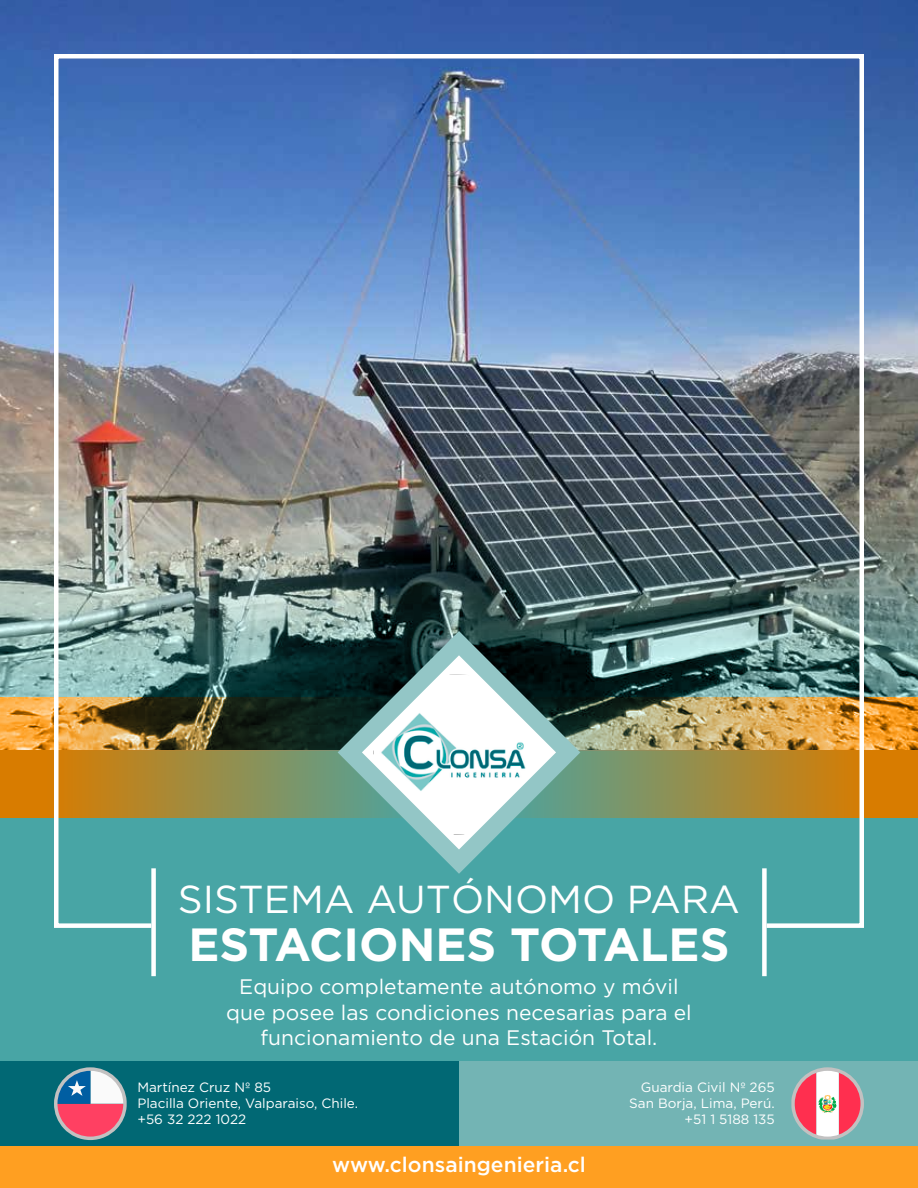
<style>
.page{position:relative;width:918px;height:1188px;background:#fff}
.page>*{position:absolute;margin:0;border:0;box-sizing:border-box;transform-origin:0 0}
.t1{font:700 46.5px "Gotham";color:#fff}
.t2{font:39px "Gotham";color:#fff}
.t3{font:21px/25.2px "Gotham";color:#fff;text-align:center}
.t4{font:500 21px "Gotham";color:#fff}
.t5{font:13.5px/16.2px "Gotham";color:#fff}
</style>
<div class="page">
<div style="left:0;top:1111px;width:918px;height:77px;background:#ff9f21"></div>
<img style="left:0;top:0;width:918px;height:384px">
<div style="left:0;top:750px;width:918px;height:357px;background:#48a5a5"></div>
<div style="left:0;top:1062px;width:459px;height:84px;background:#016874"></div>
<div style="left:459px;top:1062px;width:459px;height:84px;background:#73b4b4"></div>
<svg style="left:0;top:384px;width:918px;height:313px;background:#88928a"></svg>
<svg style="left:0;top:697px;width:52px;height:120px;background:#e5901d"></svg>
<svg style="left:866px;top:697px;width:52px;height:120px;background:#dc850f"></svg>
<img style="left:52px;top:52px;width:814px;height:876px">
<div style="left:151px;top:868px;width:5px;height:108px;background:#fff"></div>
<div style="left:762px;top:868px;width:5px;height:108px;background:#fff"></div>
<svg style="left:54px;top:1067px;width:73px;height:73px"></svg>
<svg style="left:791px;top:1067px;width:73px;height:73px"></svg>
<h2 class="t2" style="left:178px;top:877px;width:564px">SISTEMA AUTÓNOMO PARA</h2>
<h1 class="t1" style="left:188px;top:917px;width:543px">ESTACIONES TOTALES</h1>
<h3 class="t3" style="left:226px;top:974px;width:467px">Equipo completamente autónomo y móvil que posee las condiciones necesarias para el funcionamiento de una Estación Total.</h3>
<p class="t5" style="left:137px;top:1079px;width:222px">Martínez Cruz Nº 85<br>Placilla Oriente, Valparaiso, Chile. +56 32 222 1022</p>
<p class="t5" style="left:629px;top:1079px;width:147px;text-align:right">Guardia Civil Nº 265<br>San Borja, Lima, Perú. +51 1 5188 135</p>
<h3 class="t4" style="left:332px;top:1152px;width:255px">www.clonsaingenieria.cl</h3>
</div>
